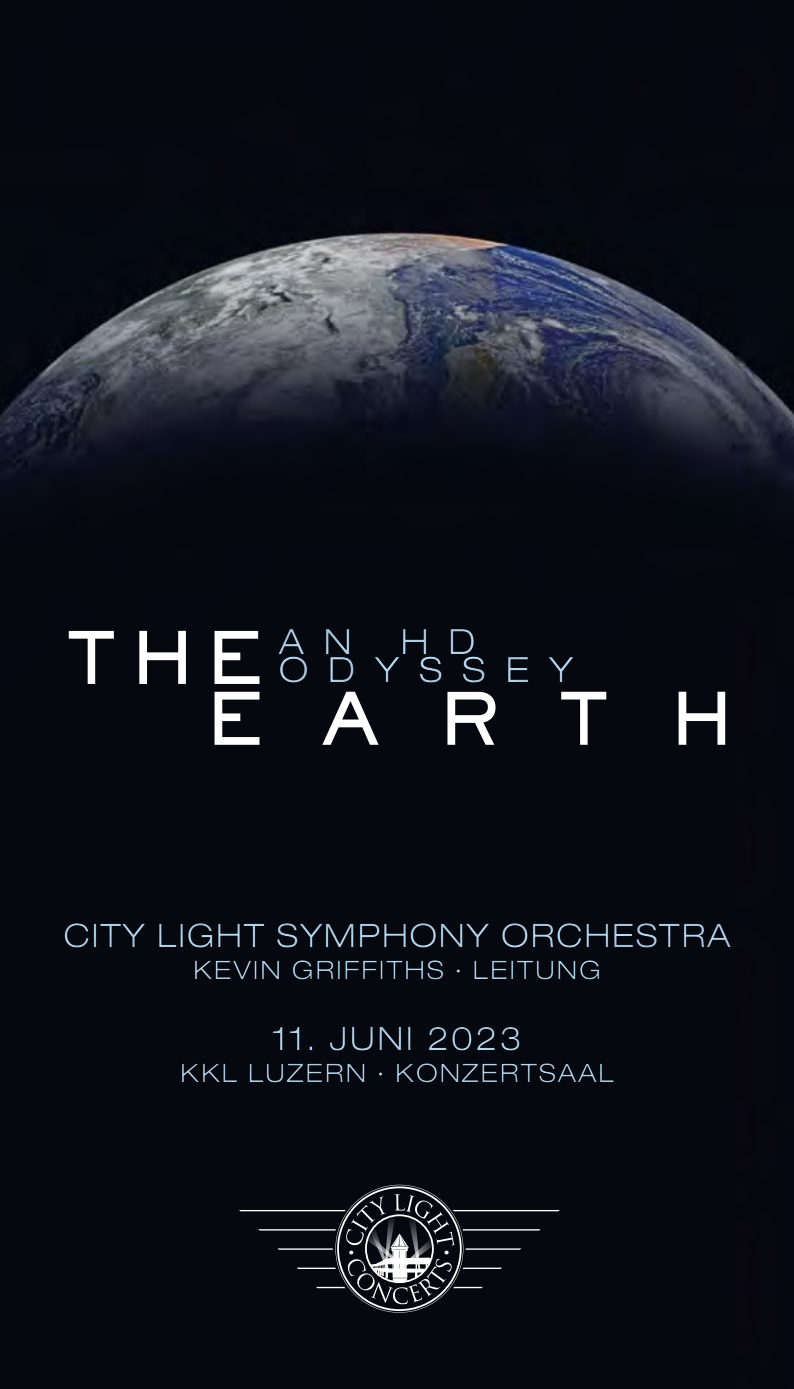
<style>
.page{position:relative;width:794px;height:1389px;background:#fff}
.page>*{position:absolute;margin:0;border:0;box-sizing:border-box;transform-origin:0 0}
.t1{font:300 expanded 34.8px/27.8px "Helvetica Neue LT Std";letter-spacing:.57em;color:#b8daf2}
.t2{font:300 expanded 32.6px "Helvetica Neue LT Std";letter-spacing:.05em;color:#b8daf2}
.t3{font:300 expanded 32.6px "Helvetica Neue LT Std";letter-spacing:.075em;color:#b8daf2}
.t4{font:300 expanded 25.6px "Helvetica Neue LT Std";letter-spacing:.075em;color:#b8daf2}
</style>
<div class="page">
<img style="left:0;top:0;width:794px;height:1389px">
<svg style="left:239px;top:1185px;width:321px;height:128px;background:#1f2128"></svg>
<div style="left:163px;top:1018px;width:468px;height:88px;background:#060810"></div>
<div style="left:43px;top:916px;width:709px;height:92px;background:#060810"></div>
<svg style="left:214px;top:692px;width:511px;height:53px"></svg>
<svg style="left:69px;top:631px;width:190px;height:53px"></svg>
<div style="left:273px;top:621px;width:324px;height:72px;background:#060810"></div>
<h1 class="t1" style="left:279px;top:627px;width:74px">A N</h1>
<h1 class="t1" style="left:279px;top:627px;width:296px;text-indent:122px">H D<br>ODYSSEY</h1>
<p class="t2" style="left:63px;top:916px;width:668px">CITY LIGHT SYMPHONY ORCHESTRA</p>
<p class="t4" style="left:193px;top:955px;width:409px">KEVIN GRIFFITHS · LEITUNG</p>
<p class="t3" style="left:272px;top:1019px;width:250px">11. JUNI 2023</p>
<p class="t4" style="left:180px;top:1058px;width:435px">KKL LUZERN · KONZERTSAAL</p>
</div>
